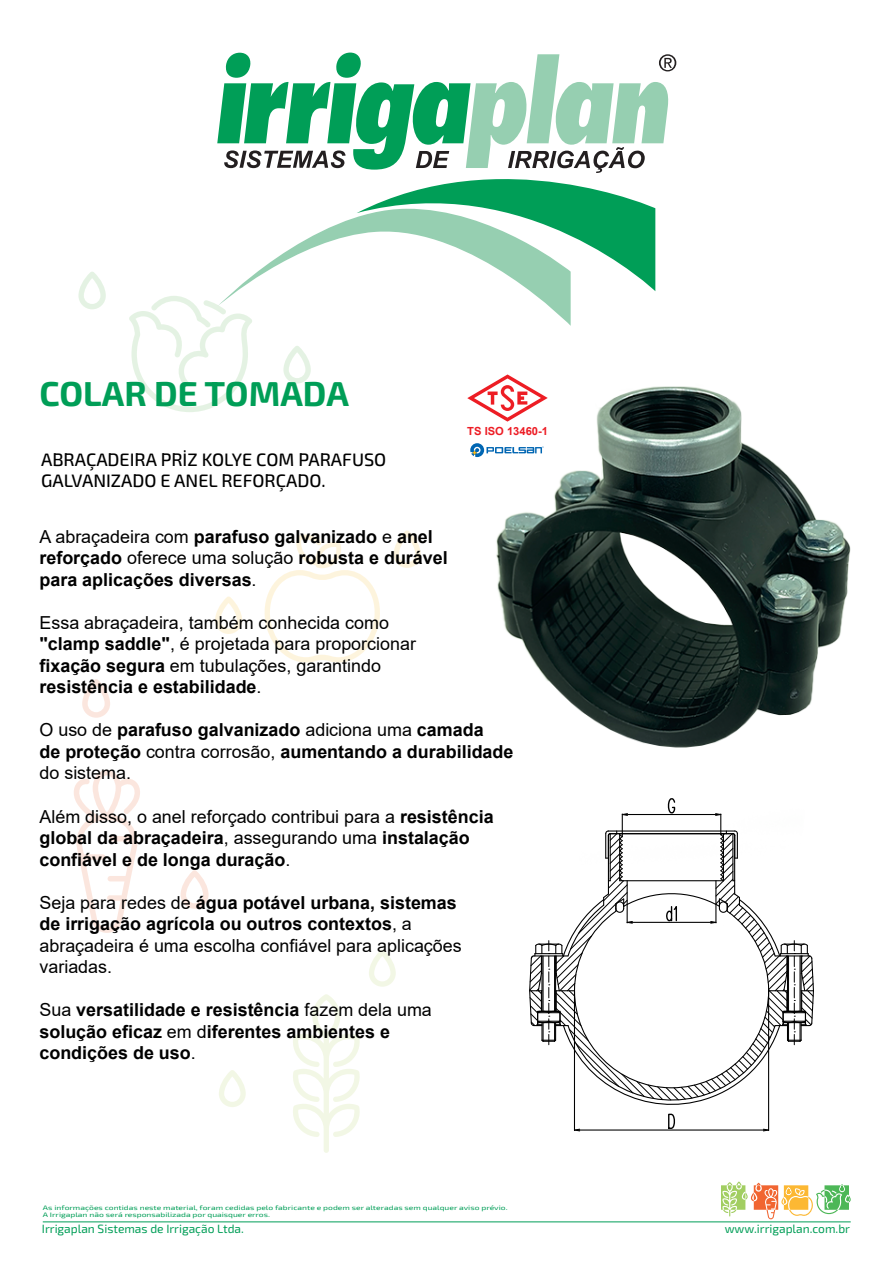
<style>
.page{position:relative;width:893px;height:1263px;background:#fff}
.page>*{position:absolute;margin:0;border:0;box-sizing:border-box;transform-origin:0 0}
.t1{font:700 34.5px "Exo 2";color:#009e57}
.t2{font:500 18px/21.6px "Exo 2";color:#000}
.t3{font:700 17.85px/21.5px "Arial";color:#000}
.t4{font:17.85px/21.5px "Arial";color:#000}
.t5{font:12px "Exo 2";color:#009e57}
.t6{font:700 11.25px "Arial";color:#ed1c24}
.t7{font:6.45px/7.6px "Exo 2";color:#009e57;scale:1.33 1}
.s1{font-weight:400}
.s2{font-weight:700}
</style>
<div class="page">
<svg style="left:219px;top:1070px;width:27px;height:37px"></svg>
<svg style="left:293px;top:1002px;width:67px;height:151px"></svg>
<svg style="left:181px;top:870px;width:22px;height:39px"></svg>
<svg style="left:82px;top:679px;width:28px;height:39px"></svg>
<svg style="left:74px;top:770px;width:66px;height:163px"></svg>
<svg style="left:78px;top:272px;width:28px;height:37px"></svg>
<svg style="left:226px;top:53px;width:450px;height:12px"></svg>
<hr style="left:43px;top:1221px;width:808px;height:1px;background:#009e57">
<svg style="left:721px;top:1181px;width:130px;height:38px"></svg>
<img style="left:203px;top:65px;width:648px;height:937px">
<svg style="left:129px;top:208px;width:442px;height:214px"></svg>
<svg style="left:470px;top:443px;width:74px;height:14px"></svg>
<svg style="left:528px;top:797px;width:287px;height:335px"></svg>
<hr style="left:619px;top:834px;width:1px;height:47px;background:#000">
<hr style="left:723px;top:834px;width:1px;height:47px;background:#000">
<h1 class="t1" style="left:39px;top:369px;width:311px">COLAR DE TOMADA</h1>
<p class="t2" style="left:41px;top:448px;width:347px">ABRAÇADEIRA PRİZ KOLYE COM PARAFUSO<br>GALVANIZADO E ANEL REFORÇADO.</p>
<p class="t6" style="left:467px;top:423px;width:82px">TS ISO 13460-1</p>
<p class="t3" style="left:39px;top:526px;width:410px"><span class="s1">A abraçadeira com</span> parafuso galvanizado <span class="s1">e</span> anel reforçado <span class="s1">oferece uma solução</span> robusta e durável para aplicações diversas<span class="s1">.</span></p>
<p class="t4" style="left:39px;top:612px;width:378px">Essa abraçadeira, também conhecida como <span class="s2">"clamp saddle"</span>, é projetada para proporcionar <span class="s2">fixação segura</span> em tubulações, garantindo <span class="s2">resistência e estabilidade</span>.</p>
<p class="t3" style="left:39px;top:720px;width:476px"><span class="s1">O uso de</span> parafuso galvanizado <span class="s1">adiciona uma</span> camada<br>de proteção <span class="s1">contra corrosão,</span> aumentando a durabilidade <span class="s1">do sistema.</span></p>
<p class="t3" style="left:39px;top:806px;width:456px"><span class="s1">Além disso, o anel reforçado contribui para a</span> resistência global da abraçadeira<span class="s1">, assegurando uma</span> instalação confiável e de longa duração<span class="s1">.</span></p>
<p class="t4" style="left:39px;top:891px;width:424px">Seja para redes de <span class="s2">água potável urbana, sistemas de irrigação agrícola ou outros contextos</span>, a abraçadeira é uma escolha confiável para aplicações variadas.</p>
<p class="t3" style="left:39px;top:999px;width:394px"><span class="s1">Sua</span> versatilidade e resistência <span class="s1">fazem dela uma </span>solução eficaz <span class="s1">em d</span>iferentes ambientes e condições de uso<span class="s1">.</span></p>
<p class="t7" style="left:43px;top:1203px;width:351px">As informações contidas neste material, foram cedidas pelo fabricante e podem ser alteradas sem qualquer aviso prévio.<br>A Irrigaplan não será responsabilizada por quaisquer erros.</p>
<p class="t5" style="left:42px;top:1220px;width:203px">Irrigaplan Sistemas de Irrigação Ltda.</p>
<p class="t5" style="left:725px;top:1220px;width:127px">www.irrigaplan.com.br</p>
</div>
